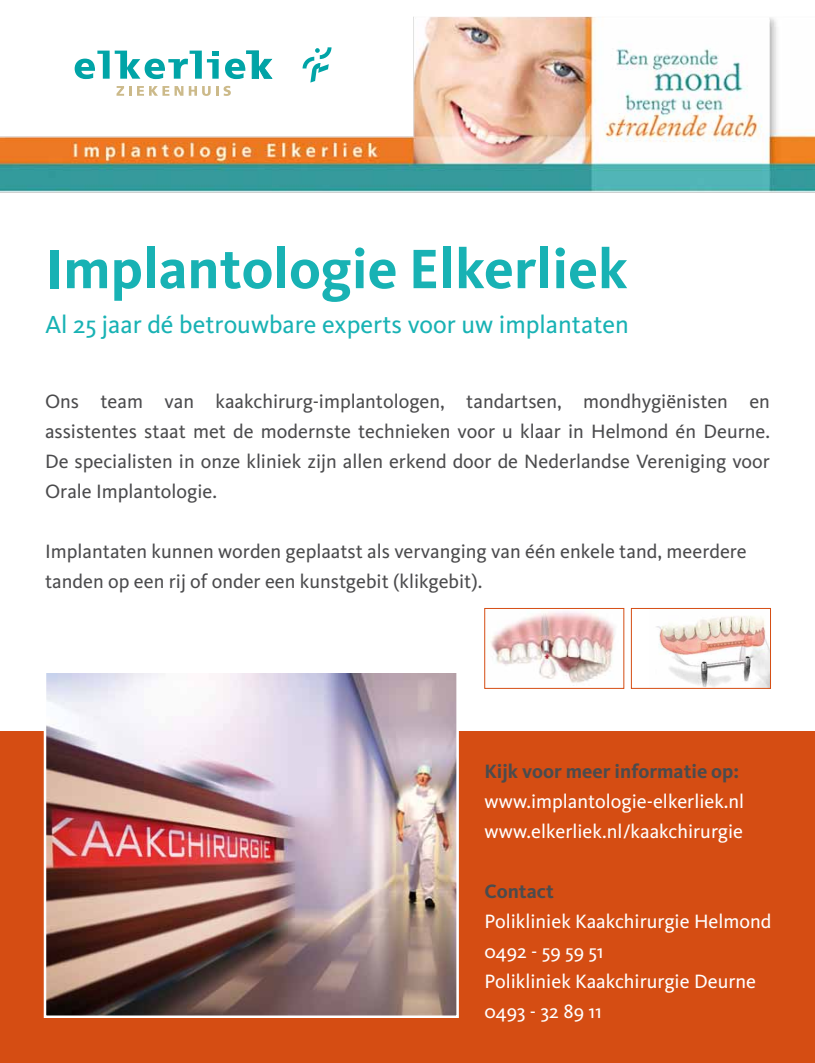
<style>
.page{position:relative;width:815px;height:1063px;background:#fff}
.page>*{position:absolute;margin:0;border:0;box-sizing:border-box;transform-origin:0 0}
.t1{font:700 57.5px "Kievit OT";color:#18b2b4}
.t2{font:25.62px "Kievit OT";color:#18b2b4}
.t3{font:20px/30px "Kievit OT";color:#4b4b4d;text-align:justify}
.t4{font:20px/30px "Kievit OT";color:#fff}
.t5{font:700 20px "Kievit OT";color:#4b4b4d}
</style>
<div class="page">
<img style="left:0;top:16px;width:815px;height:177px">
<svg style="left:303px;top:47px;width:29px;height:36px"></svg>
<svg style="left:75px;top:51px;width:144px;height:28px"></svg>
<svg style="left:117px;top:86px;width:52px;height:10px"></svg>
<svg style="left:175px;top:86px;width:8px;height:10px"></svg>
<svg style="left:189px;top:86px;width:29px;height:10px"></svg>
<svg style="left:224px;top:86px;width:7px;height:10px"></svg>
<svg style="left:225px;top:51px;width:47px;height:28px"></svg>
<div style="left:0;top:732px;width:815px;height:331px;background:#d54d13"></div>
<img style="left:47px;top:674px;width:409px;height:341px">
<div style="left:44px;top:635px;width:415px;height:383px;border:2px solid #fff"></div>
<img style="left:656px;top:616px;width:113px;height:71px">
<div style="left:631px;top:608px;width:140px;height:81px;border:1px solid #d54d13"></div>
<img style="left:490px;top:611px;width:125px;height:75px">
<div style="left:485px;top:608px;width:139px;height:81px;border:1px solid #d54d13"></div>
<h1 class="t1" style="left:45px;top:235px;width:584px">I mplantologie Elkerliek</h1>
<p class="t2" style="left:45px;top:310px;width:585px">Al 25 jaar dé betrouwbare experts voor uw implantaten</p>
<p class="t3" style="left:45px;top:387px;width:727px">Ons team van kaakchirurg-implantologen, tandartsen, mondhygiënisten en assistentes staat met de modernste technieken voor u klaar in Helmond én Deurne.<br>De specialisten in onze kliniek zijn allen erkend door de Nederlandse Vereniging voor Orale Implantologie.</p>
<p class="t3" style="left:45px;top:537px;width:703px">Implantaten kunnen worden geplaatst als vervanging van één enkele tand, meerdere tanden op een rij of onder een kunstgebit (klikgebit).</p>
<p class="t5" style="left:485px;top:760px;width:256px">Kijk voor meer informatie op:</p>
<p class="t4" style="left:485px;top:787px;width:261px">www.implantologie-elkerliek.nl www.elkerliek.nl/kaakchirurgie</p>
<p class="t5" style="left:485px;top:880px;width:71px">Contact</p>
<p class="t4" style="left:485px;top:907px;width:288px">Polikliniek Kaakchirurgie Helmond<br>0492 - 59 59 51<br>Polikliniek Kaakchirurgie Deurne<br>0493 - 32 89 11</p>
</div>
